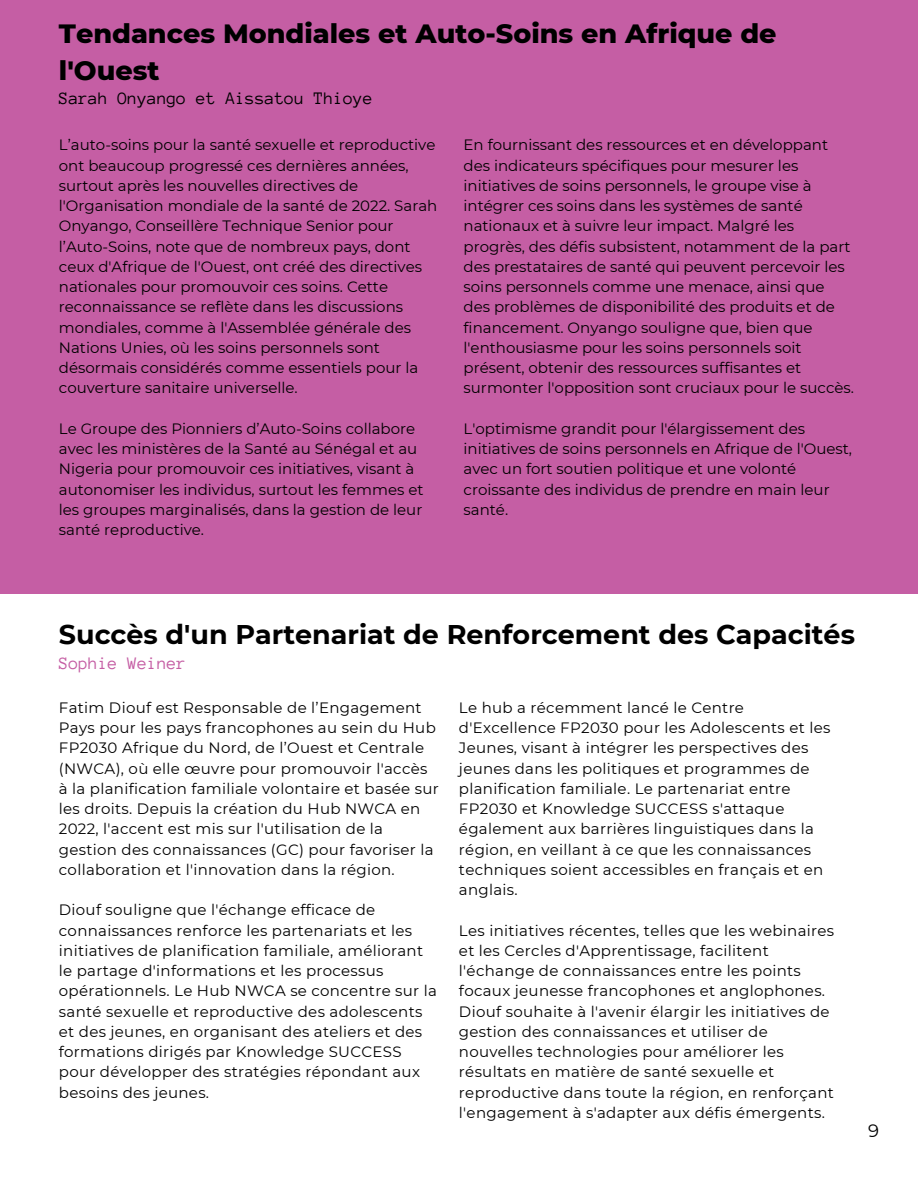
<style>
.page{position:relative;width:918px;height:1188px;background:#fff}
.page>*{position:absolute;margin:0;border:0;box-sizing:border-box;transform-origin:0 0}
.t1{font:800 27px/37.2px "Montserrat";color:#000}
.t2{font:700 27px "Montserrat";color:#000}
.t3{font:18px "Anonymous Pro";color:#000}
.t4{font:18px "Anonymous Pro";color:#c55ea4}
.t5{font:18px "Montserrat";color:#000}
.t6{font:15px/20.2px "Montserrat";letter-spacing:.02em;color:#000}
.t7{font:15px/20.2px "Montserrat";color:#000}
</style>
<div class="page">
<div style="left:0;top:0;width:918px;height:594px;background:#c55ea4"></div>
<h1 class="t1" style="left:59px;top:14px;width:719px">Tendances Mondiales et Auto-Soins en Afrique de l'Ouest</h1>
<p class="t3" style="left:59px;top:89px;width:315px">Sarah Onyango et Aissatou Thioye</p>
<p class="t7" style="left:464px;top:135px;width:392px">En fournissant des ressources et en développant des indicateurs spécifiques pour mesurer les initiatives de soins personnels, le groupe vise à intégrer ces soins dans les systèmes de santé nationaux et à suivre leur impact. Malgré les progrès, des défis subsistent, notamment de la part des prestataires de santé qui peuvent percevoir les soins personnels comme une menace, ainsi que des problèmes de disponibilité des produits et de financement. Onyango souligne que, bien que l'enthousiasme pour les soins personnels soit présent, obtenir des ressources suffisantes et surmonter l'opposition sont cruciaux pour le succès.</p>
<p class="t7" style="left:464px;top:418px;width:390px">L'optimisme grandit pour l'élargissement des initiatives de soins personnels en Afrique de l'Ouest, avec un fort soutien politique et une volonté croissante des individus de prendre en main leur santé.</p>
<p class="t7" style="left:59px;top:135px;width:380px">L’auto-soins pour la santé sexuelle et reproductive ont beaucoup progressé ces dernières années, surtout après les nouvelles directives de l'Organisation mondiale de la santé de 2022. Sarah Onyango, Conseillère Technique Senior pour l’Auto-Soins, note que de nombreux pays, dont ceux d'Afrique de l'Ouest, ont créé des directives nationales pour promouvoir ces soins. Cette reconnaissance se reflète dans les discussions mondiales, comme à l'Assemblée générale des Nations Unies, où les soins personnels sont désormais considérés comme essentiels pour la couverture sanitaire universelle.</p>
<p class="t7" style="left:59px;top:418px;width:366px">Le Groupe des Pionniers d’Auto-Soins collabore avec les ministères de la Santé au Sénégal et au Nigeria pour promouvoir ces initiatives, visant à autonomiser les individus, surtout les femmes et les groupes marginalisés, dans la gestion de leur santé reproductive.</p>
<h1 class="t2" style="left:59px;top:618px;width:798px">Succès d'un Partenariat de Renforcement des Capacités</h1>
<p class="t4" style="left:59px;top:654px;width:129px">Sophie Weiner</p>
<p class="t6" style="left:459px;top:697px;width:373px">Le hub a récemment lancé le Centre d'Excellence FP2030 pour les Adolescents et les Jeunes, visant à intégrer les perspectives des jeunes dans les politiques et programmes de planification familiale. Le partenariat entre FP2030 et Knowledge SUCCESS s'attaque également aux barrières linguistiques dans la région, en veillant à ce que les connaissances techniques soient accessibles en français et en anglais.</p>
<p class="t6" style="left:459px;top:920px;width:377px">Les initiatives récentes, telles que les webinaires et les Cercles d'Apprentissage, facilitent l'échange de connaissances entre les points focaux jeunesse francophones et anglophones.<br>Diouf souhaite à l'avenir élargir les initiatives de gestion des connaissances et utiliser de nouvelles technologies pour améliorer les résultats en matière de santé sexuelle et reproductive dans toute la région, en renforçant l'engagement à s'adapter aux défis émergents.</p>
<p class="t6" style="left:59px;top:697px;width:381px">Fatim Diouf est Responsable de l’Engagement Pays pour les pays francophones au sein du Hub FP2030 Afrique du Nord, de l’Ouest et Centrale (NWCA), où elle œuvre pour promouvoir l'accès à la planification familiale volontaire et basée sur les droits. Depuis la création du Hub NWCA en 2022, l'accent est mis sur l'utilisation de la gestion des connaissances (GC) pour favoriser la collaboration et l'innovation dans la région.</p>
<p class="t6" style="left:59px;top:900px;width:380px">Diouf souligne que l'échange efficace de connaissances renforce les partenariats et les initiatives de planification familiale, améliorant le partage d'informations et les processus opérationnels. Le Hub NWCA se concentre sur la santé sexuelle et reproductive des adolescents et des jeunes, en organisant des ateliers et des formations dirigés par Knowledge SUCCESS pour développer des stratégies répondant aux besoins des jeunes.</p>
<p class="t5" style="left:868px;top:1119px;width:12px">9</p>
</div>
